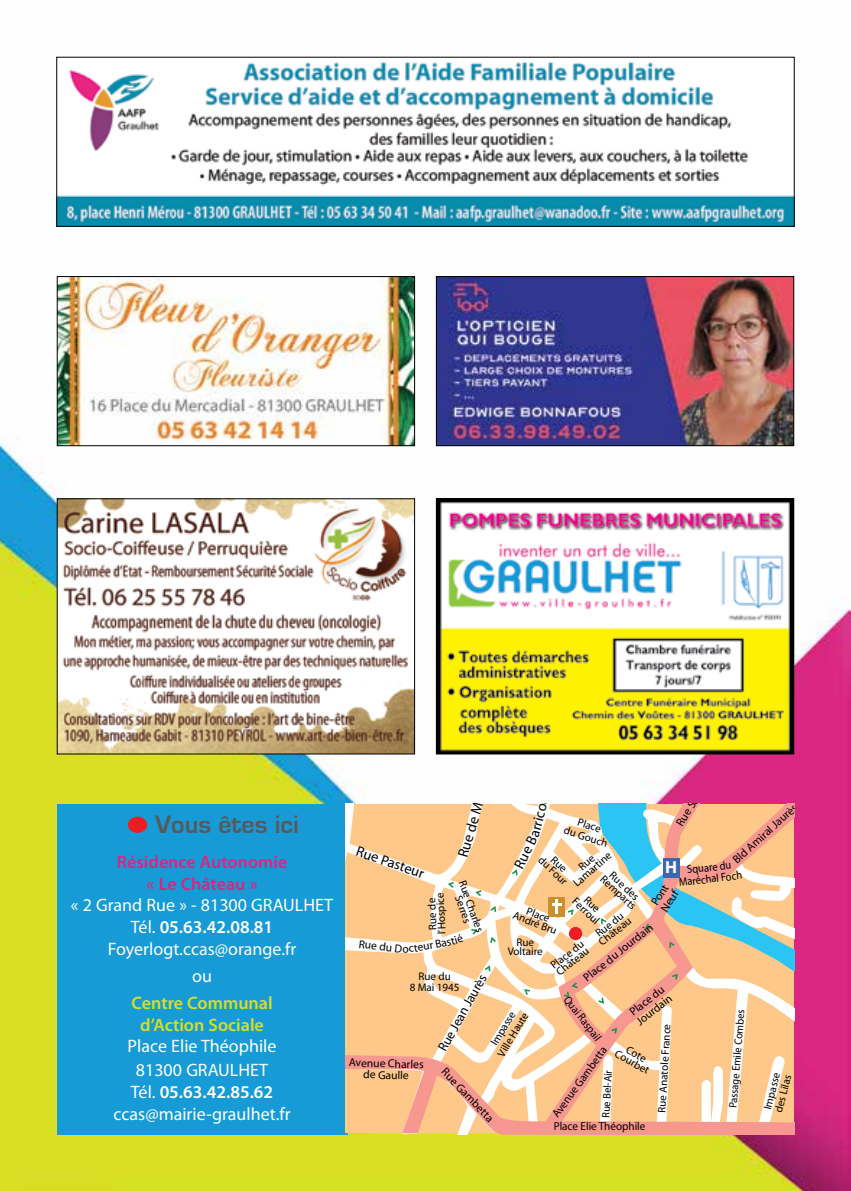
<style>
.page{position:relative;width:851px;height:1191px;background:#fff}
.page>*{position:absolute;margin:0;border:0;box-sizing:border-box;transform-origin:0 0}
.t1{font:700 26px "Eurostile";color:#58595b}
.t2{font:18px/21.6px "Myriad Pro";color:#fff;text-align:center}
.t3{font:600 18px/21.6px "Myriad Pro";color:#da2582;text-align:center}
.t4{font:600 18px/21.6px "Myriad Pro";color:#d7df23;text-align:center}
.t5{font:700 17.4px "Myriad";color:#fff}
.t6{font:14.4px "Myriad";color:#000}
.t7{font:13.4px "Myriad";color:#000}
.t8{font:11.6px/11.6px "Myriad";letter-spacing:-.005em;color:#000}
.t9{font:11.6px "Myriad";letter-spacing:-.005em;color:#000;scale:.96 1}
.t10{font:11.6px/11.6px "Myriad";letter-spacing:-.005em;color:#000;text-align:center;scale:.9 1}
.t11{font:11px/8.6px "Myriad";letter-spacing:-.005em;color:#000;text-align:center}
.t12{font:11px "Myriad";letter-spacing:-.005em;color:#000;scale:.95 1}
.s1{font-weight:600}
</style>
<div class="page">
<img style="left:0;top:56px;width:850px;height:1135px">
<svg style="left:827px;top:56px;width:23px;height:711px"></svg>
<div style="left:57px;top:804px;width:290px;height:330px;background:#179bd7"></div>
<div style="left:128px;top:816px;width:19px;height:17px;background:#ed1d24;border-radius:50%"></div>
<svg style="left:345px;top:804px;width:449px;height:330px;fill:#fdc88a"></svg>
<div style="left:548px;top:897px;width:17px;height:19px;background:#cb902b"></div>
<svg style="left:475px;top:890px;width:6px;height:6px"></svg>
<svg style="left:447px;top:882px;width:7px;height:6px"></svg>
<svg style="left:524px;top:989px;width:6px;height:6px"></svg>
<svg style="left:611px;top:1027px;width:6px;height:6px"></svg>
<svg style="left:490px;top:906px;width:6px;height:6px"></svg>
<svg style="left:512px;top:869px;width:5px;height:6px"></svg>
<svg style="left:490px;top:936px;width:6px;height:7px"></svg>
<svg style="left:551px;top:804px;width:243px;height:216px"></svg>
<svg style="left:484px;top:965px;width:6px;height:6px"></svg>
<svg style="left:471px;top:929px;width:6px;height:5px"></svg>
<div style="left:662px;top:858px;width:17px;height:19px;background:#3b66b0"></div>
<div style="left:568px;top:927px;width:14px;height:13px;background:#ed1d24;border-radius:50%"></div>
<img style="left:58px;top:59px;width:734px;height:166px">
<div style="left:56px;top:57px;width:738px;height:170px;border:1px solid #000"></div>
<img style="left:59px;top:278px;width:354px;height:166px">
<div style="left:57px;top:276px;width:358px;height:170px;border:1px solid #000"></div>
<img style="left:438px;top:278px;width:354px;height:166px">
<div style="left:436px;top:276px;width:358px;height:170px;border:1px solid #000"></div>
<img style="left:438px;top:500px;width:354px;height:252px">
<div style="left:436px;top:498px;width:358px;height:256px;border:1px solid #000"></div>
<img style="left:59px;top:500px;width:354px;height:252px">
<div style="left:57px;top:498px;width:358px;height:256px;border:1px solid #000"></div>
<svg style="left:403px;top:933px;width:60px;height:20px"></svg>
<h1 class="t1" style="left:155px;top:810px;width:145px">Vous êtes ici</h1>
<h2 class="t3" style="left:117px;top:851px;width:172px">Résidence Autonomie « Le Château »</h2>
<h2 class="t2" style="left:71px;top:894px;width:264px">« 2 Grand Rue » - 81300 GRAULHET<br>Tél. <span class="s1">05.63.42.08.81<br></span>Foyerlogt.ccas@orange.fr</h2>
<h2 class="t2" style="left:192px;top:964px;width:21px">ou</h2>
<h2 class="t4" style="left:131px;top:992px;width:143px">Centre Communal d’Action Sociale</h2>
<h2 class="t2" style="left:128px;top:1034px;width:150px;line-height:24px">Place Elie Théophile<br>81300 GRAULHET</h2>
<h2 class="t2" style="left:114px;top:1081px;width:178px">Tél. <span class="s1">05.63.42.85.62 </span>ccas@mairie-graulhet.fr</h2>
<h3 class="t6" style="left:526px;top:835px;width:71px;rotate:-75deg">arricouteau</h3>
<h3 class="t6" style="left:456px;top:854px;width:72px;rotate:-74deg">Rue de Mail</h3>
<p class="t8" style="left:730px;top:857px;width:84px;rotate:-42deg">Bld Amiral Jaurès</p>
<p class="t10" style="left:677px;top:865px;width:72px;rotate:-7deg">Square du<br>Maréchal Foch</p>
<p class="t8" style="left:649px;top:901px;width:25px;rotate:-57deg">Pont<br>Neuf</p>
<p class="t11" style="left:569px;top:813px;width:47px;line-height:11.6px;rotate:18deg">Place<br>du Gouch</p>
<h3 class="t6" style="left:511px;top:864px;width:35px;rotate:-63deg">Rue B</h3>
<h3 class="t6" style="left:359px;top:844px;width:72px;rotate:19deg">Rue Pasteur</h3>
<p class="t11" style="left:566px;top:874px;width:48px;rotate:-41deg">Rue<br>Lamartine</p>
<p class="t11" style="left:548px;top:849px;width:37px;rotate:43deg">Rue<br>du Four</p>
<h3 class="t5" style="left:665px;top:858px;width:13px">H</h3>
<p class="t11" style="left:610px;top:868px;width:46px;rotate:43deg">Rue des<br>Remparts</p>
<p class="t11" style="left:465px;top:879px;width:55px;rotate:70deg">Rue Charles<br>Serres</p>
<p class="t11" style="left:429px;top:935px;width:43px;rotate:-93deg">Rue de l’Hospice</p>
<p class="t11" style="left:582px;top:890px;width:34px;rotate:43deg">Rue<br>Ferroul</p>
<p class="t11" style="left:518px;top:902px;width:48px;rotate:21deg">Place<br>André Bru</p>
<p class="t11" style="left:592px;top:933px;width:40px;text-align:left;rotate:-38deg">Rue du<br>Château</p>
<p class="t8" style="left:581px;top:974px;width:87px;rotate:-38deg">Place du Jourdain</p>
<p class="t10" style="left:570px;top:994px;width:61px;rotate:52deg">Quai Raspail</p>
<p class="t11" style="left:621px;top:1041px;width:39px;rotate:29deg">Cote<br>Courbet</p>
<p class="t11" style="left:507px;top:938px;width:37px">Rue<br>Voltaire</p>
<p class="t8" style="left:359px;top:938px;width:45px;rotate:7deg">Rue du D</p>
<p class="t11" style="left:549px;top:963px;width:40px;text-align:left;rotate:-38deg">Place du<br>Château</p>
<p class="t11" style="left:409px;top:970px;width:51px;line-height:11.6px">Rue du<br>8 Mai 1945</p>
<p class="t7" style="left:436px;top:1046px;width:87px;rotate:-61deg">Rue Jean Jaurès</p>
<p class="t8" style="left:627px;top:1009px;width:44px;rotate:-38deg">Place du<br>Jourdain</p>
<p class="t12" style="left:727px;top:1107px;width:106px;rotate:-85deg">Passage Emile Combes</p>
<p class="t11" style="left:486px;top:1046px;width:51px;line-height:11.6px;rotate:-59deg">Impasse<br>Ville Haute</p>
<p class="t11" style="left:658px;top:1112px;width:90px;rotate:-87deg">Rue Anatole France</p>
<p class="t9" style="left:550px;top:1112px;width:89px;rotate:-54deg">Avenue Gambetta</p>
<p class="t8" style="left:349px;top:1056px;width:76px;text-align:center;rotate:2deg">Avenue Charles de Gaulle</p>
<p class="t8" style="left:447px;top:1066px;width:71px;rotate:46deg">Rue Gambetta</p>
<p class="t12" style="left:600px;top:1117px;width:52px;rotate:-87deg">Rue Bel-Air</p>
<p class="t11" style="left:762px;top:1108px;width:40px;line-height:11.6px;text-align:left;rotate:-76deg">Impasse des Lilas</p>
<p class="t9" style="left:553px;top:1120px;width:97px">Place Elie Théophile</p>
</div>
